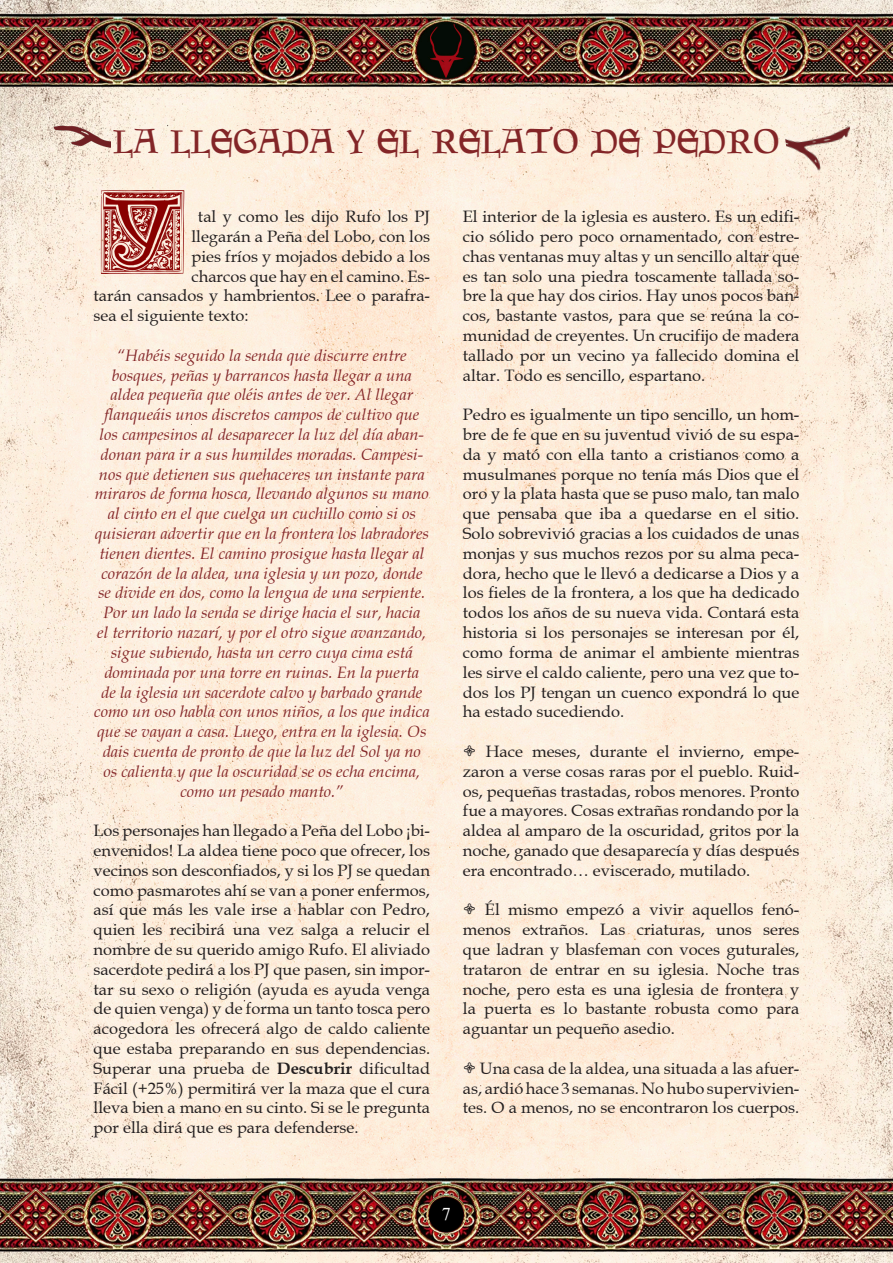
<style>
.page{position:relative;width:893px;height:1263px;background:#fff}
.page>*{position:absolute;margin:0;border:0;box-sizing:border-box;transform-origin:0 0}
.t1{font:36px "Goudy Mediaeval";color:#832527}
.t2{font:18px "Times New Roman";color:#fff}
.t3{font:16.5px/19.8px "Book Antiqua";color:#231f20;text-align:justify}
.t4{font:italic 16.5px/19.8px "Book Antiqua";color:#832527;text-align:center}
.s1{font-weight:700}
.s2{font-family:"Goudy Stout";font-size:21px}
</style>
<div class="page">
<img style="left:0;top:0;width:893px;height:1263px">
<img style="left:781px;top:101px;width:83px;height:87px">
<img style="left:12px;top:111px;width:98px;height:70px">
<img style="left:94px;top:184px;width:97px;height:97px">
<p class="t1" style="left:113px;top:123px;width:668px">LA LLEGADA Y EL RELATO DE PEDRO</p>
<p class="t3" style="left:198px;top:207px;width:234px">tal y como les dijo Rufo los PJ</p>
<p class="t3" style="left:191px;top:227px;width:240px">llegarán a Peña del Lobo, con los</p>
<p class="t3" style="left:191px;top:246px;width:240px">pies fríos y mojados debido a los</p>
<p class="t3" style="left:191px;top:266px;width:240px">charcos que hay en el camino. Es-</p>
<p class="t3" style="left:94px;top:286px;width:338px">tarán cansados y hambrientos. Lee o parafra-</p>
<p class="t3" style="left:94px;top:306px;width:157px">sea el siguiente texto:</p>
<p class="t4" style="left:94px;top:346px;width:337px">“Habéis seguido la senda que discurre entre bosques, peñas y barrancos hasta llegar a una aldea pequeña que oléis antes de ver. Al llegar flanqueáis unos discretos campos de cultivo que los campesinos al desaparecer la luz del día aban&shy;donan para ir a sus humildes moradas. Campesi&shy;nos que detienen sus quehaceres un instante para miraros de forma hosca, llevando algunos su mano al cinto en el que cuelga un cuchillo como si os quisieran advertir que en la frontera los labradores tienen dientes. El camino prosigue hasta llegar al corazón de la aldea, una iglesia y un pozo, donde se divide en dos, como la lengua de una serpiente.<br>Por un lado la senda se dirige hacia el sur, hacia<br>el territorio nazarí, y por el otro sigue avanzando, sigue subiendo, hasta un cerro cuya cima está dominada por una torre en ruinas. En la puerta<br>de la iglesia un sacerdote calvo y barbado grande como un oso habla con unos niños, a los que indica que se vayan a casa. Luego, entra en la iglesia. Os dais cuenta de pronto de que la luz del Sol ya no os calienta y que la oscuridad se os echa encima, como un pesado manto.”</p>
<p class="t3" style="left:94px;top:821px;width:338px">Los personajes han llegado a Peña del Lobo ¡bi&shy;envenidos! La aldea tiene poco que ofrecer, los vecinos son desconfiados, y si los PJ se quedan como pasmarotes ahí se van a poner enfermos, así que más les vale irse a hablar con Pedro, quien les recibirá una vez salga a relucir el nombre de su querido amigo Rufo. El aliviado sacerdote pedirá a los PJ que pasen, sin impor&shy;tar su sexo o religión (ayuda es ayuda venga de quien venga) y de forma un tanto tosca pero acogedora les ofrecerá algo de caldo caliente que estaba preparando en sus dependencias.<br>Superar una prueba de <span class="s1">Descubrir</span> dificultad Fácil (+25%) permitirá ver la maza que el cura lleva bien a mano en su cinto. Si se le pregunta por ella dirá que es para defenderse.</p>
<p class="t3" style="left:463px;top:207px;width:338px">El interior de la iglesia es austero. Es un edifi&shy;cio sólido pero poco ornamentado, con estre&shy;chas ventanas muy altas y un sencillo altar que es tan solo una piedra toscamente tallada so&shy;bre la que hay dos cirios. Hay unos pocos ban&shy;cos, bastante vastos, para que se reúna la co&shy;munidad de creyentes. Un crucifijo de madera tallado por un vecino ya fallecido domina el altar. Todo es sencillo, espartano.</p>
<p class="t3" style="left:463px;top:405px;width:338px">Pedro es igualmente un tipo sencillo, un hom&shy;bre de fe que en su juventud vivió de su espa&shy;da y mató con ella tanto a cristianos como a musulmanes porque no tenía más Dios que el oro y la plata hasta que se puso malo, tan malo que pensaba que iba a quedarse en el sitio.<br>Solo sobrevivió gracias a los cuidados de unas monjas y sus muchos rezos por su alma peca&shy;dora, hecho que le llevó a dedicarse a Dios y a los fieles de la frontera, a los que ha dedicado todos los años de su nueva vida. Contará esta historia si los personajes se interesan por él, como forma de animar el ambiente mientras les sirve el caldo caliente, pero una vez que to&shy;dos los PJ tengan un cuenco expondrá lo que ha estado sucediendo.</p>
<p class="t3" style="left:463px;top:741px;width:338px"><span class="s2">·</span> Hace meses, durante el invierno, empe&shy;zaron a verse cosas raras por el pueblo. Ruid&shy;os, pequeñas trastadas, robos menores. Pronto fue a mayores. Cosas extrañas rondando por la aldea al amparo de la oscuridad, gritos por la noche, ganado que desaparecía y días después era encontrado… eviscerado, mutilado.</p>
<p class="t3" style="left:463px;top:900px;width:338px"><span class="s2">·</span> Él mismo empezó a vivir aquellos fenó&shy;menos extraños. Las criaturas, unos seres que ladran y blasfeman con voces guturales, trataron de entrar en su iglesia. Noche tras noche, pero esta es una iglesia de frontera y la puerta es lo bastante robusta como para aguantar un pequeño asedio.</p>
<p class="t3" style="left:463px;top:1058px;width:338px"><span class="s2">·</span> Una casa de la aldea, una situada a las afuer&shy;as, ardió hace 3 semanas. No hubo supervivien&shy;tes. O a menos, no se encontraron los cuerpos.</p>
<p class="t2" style="left:442px;top:1201px;width:10px">7</p>
</div>
